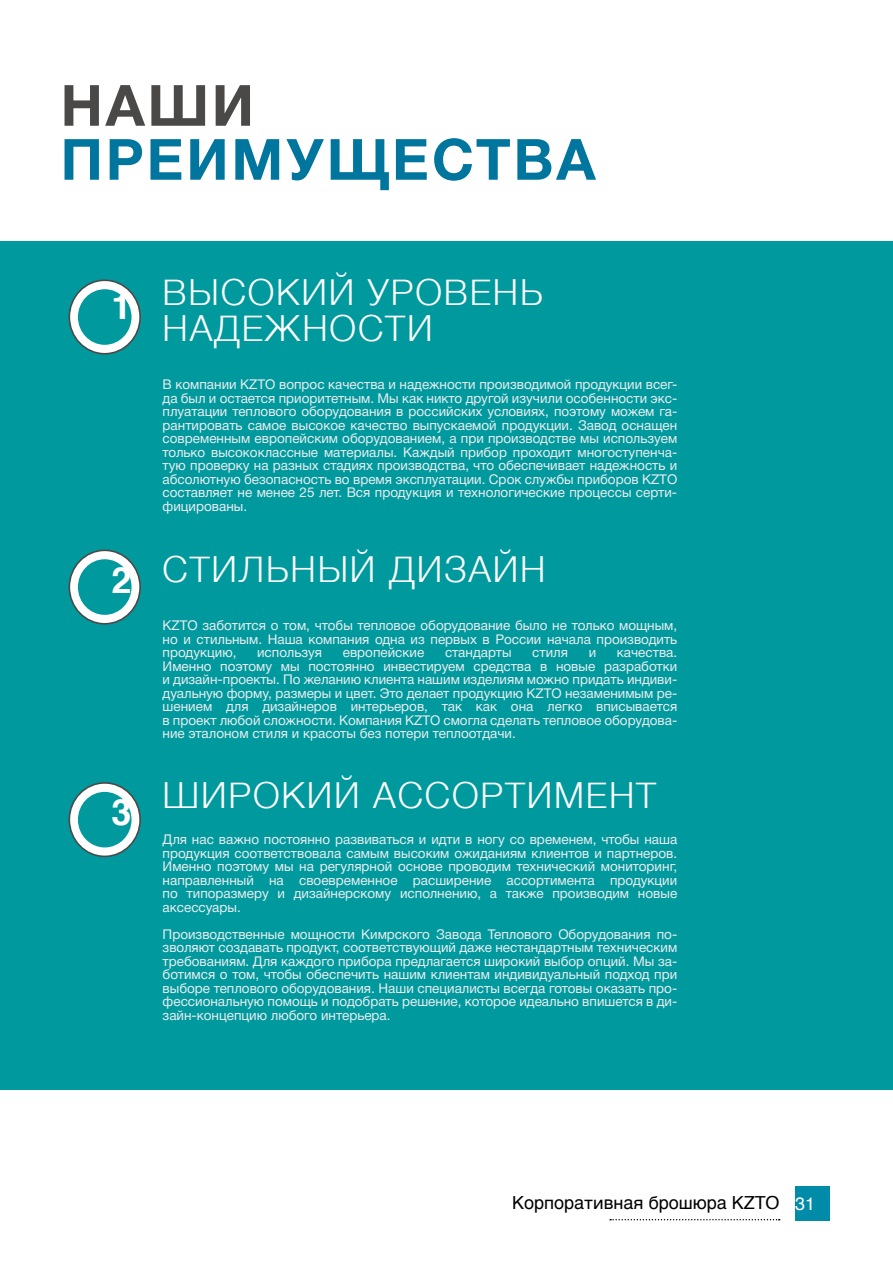
<style>
.page{position:relative;width:893px;height:1263px;background:#fff}
.page>*{position:absolute;margin:0;border:0;box-sizing:border-box;transform-origin:0 0}
.t1{font:700 57px "Helvetica Neue Cyr";letter-spacing:.05em;color:#00759d}
.t2{font:700 57px "Helvetica Neue Cyr";color:#4a4948}
.t3{font:300 36px/36px "Helvetica";letter-spacing:.05em;color:#fff}
.t4{font:700 36px "Helvetica";color:#fff}
.t5{font:18px "Helvetica";color:#000}
.t6{font:13.5px/13.5px "Helvetica Neue Cyr";color:#ededf0;text-align:justify}
.s1{color:#fff}
</style>
<div class="page">
<div style="left:0;top:241px;width:893px;height:849px;background:#009a9e"></div>
<div style="left:795px;top:1186px;width:34px;height:34px;background:#008ba8"></div>
<svg style="left:610px;top:1219px;width:170px;height:1px"></svg>
<svg style="left:69px;top:550px;width:71px;height:74px;background:#edeeee"></svg>
<div style="left:69px;top:549px;width:72px;height:76px;border:2px solid #4a4948;border-radius:50%"></div>
<div style="left:78px;top:559px;width:54px;height:56px;background:#009a9e;border-radius:50%"></div>
<svg style="left:69px;top:280px;width:71px;height:74px;background:#edeeee"></svg>
<div style="left:69px;top:279px;width:72px;height:76px;border:2px solid #4a4948;border-radius:50%"></div>
<div style="left:78px;top:289px;width:54px;height:56px;background:#009a9e;border-radius:50%"></div>
<svg style="left:69px;top:783px;width:71px;height:73px;background:#eff1f1"></svg>
<div style="left:69px;top:782px;width:72px;height:75px;border:2px solid #4a4948;border-radius:50%"></div>
<div style="left:78px;top:792px;width:54px;height:55px;background:#009a9e;border-radius:50%"></div>
<h1 class="t2" style="left:61px;top:74px;width:195px">НАШИ</h1>
<h1 class="t1" style="left:61px;top:128px;width:536px">ПРЕИМУЩЕСТВА</h1>
<h2 class="t4" style="left:112px;top:286px;width:22px">1</h2>
<h2 class="t4" style="left:112px;top:559px;width:22px">2</h2>
<h2 class="t4" style="left:112px;top:792px;width:22px">3</h2>
<h2 class="t3" style="left:163px;top:272px;width:382px">ВЫСОКИЙ УРОВЕНЬ<br>НАДЕЖНОСТИ</h2>
<p class="t6" style="left:163px;top:379px;width:516px">В компании KZTO вопрос качества и надежности производимой продукции всег&shy;да был и остается приоритетным. Мы как никто другой изучили особенности экс&shy;плуатации теплового оборудования в российских условиях, поэтому можем га&shy;рантировать самое высокое качество выпускаемой продукции. Завод оснащен современным европейским оборудованием, а при производстве мы используем только высококлассные материалы. Каждый прибор проходит многоступенча&shy;тую проверку на разных стадиях производства, что обеспечивает надежность и абсолютную безопасность во время эксплуатации. Срок службы приборов KZTO составляет не менее 25 лет. Вся продукция и технологические процессы серти&shy;фицированы.</p>
<h2 class="t3" style="left:163px;top:549px;width:385px">СТИЛЬНЫЙ ДИЗАЙН</h2>
<p class="t6" style="left:163px;top:620px;width:516px">KZTO заботится о том, чтобы тепловое оборудование было не только мощным, но и стильным. Наша компания одна из первых в России начала производить продукцию,</p>
<p class="t6" style="left:257px;top:647px;width:66px">используя</p>
<p class="t6" style="left:343px;top:647px;width:83px">европейские</p>
<p class="t6" style="left:445px;top:647px;width:68px">стандарты</p>
<p class="t6" style="left:532px;top:647px;width:37px">стиля</p>
<p class="t6" style="left:589px;top:647px;width:9px">и</p>
<p class="t6" style="left:163px;top:647px;width:516px;text-indent:454px">качества.<br>Именно поэтому мы постоянно инвестируем средства в новые разработки и дизайн-проекты. По желанию клиента нашим изделиям можно придать индиви&shy;дуальную форму, размеры и цвет. Это делает продукцию KZTO незаменимым ре&shy;шением для дизайнеров интерьеров, так как она легко вписывается в проект любой сложности. Компания KZTO смогла сделать тепловое оборудова&shy;ние эталоном стиля и красоты без потери теплоотдачи.</p>
<h2 class="t3" style="left:163px;top:775px;width:495px">ШИРОКИЙ АССОРТИМЕНТ</h2>
<p class="t6" style="left:163px;top:834px;width:516px">Для нас важно постоянно развиваться и идти в ногу со временем, чтобы наша продукция соответствовала самым высоким ожиданиям клиентов и партнеров.<br>Именно поэтому мы на регулярной основе проводим технический мониторинг, направленный на своевременное расширение ассортимента продукции по типоразмеру и дизайнерскому исполнению, а также производим новые аксессуары.</p>
<p class="t6" style="left:163px;top:928px;width:516px">Производственные мощности Кимрского Завода Теплового Оборудования по&shy;зволяют создавать продукт, соответствующий даже нестандартным техническим требованиям. Для каждого прибора предлагается широкий выбор опций. Мы за&shy;ботимся о том, чтобы обеспечить нашим клиентам индивидуальный подход при выборе теплового оборудования. Наши специалисты всегда готовы оказать про&shy;фессиональную помощь и подобрать решение, которое идеально впишется в ди&shy;зайн-концепцию любого интерьера.</p>
<h3 class="t5" style="left:512px;top:1189px;width:304px">Корпоративная брошюра KZTO <span class="s1">31</span></h3>
</div>
